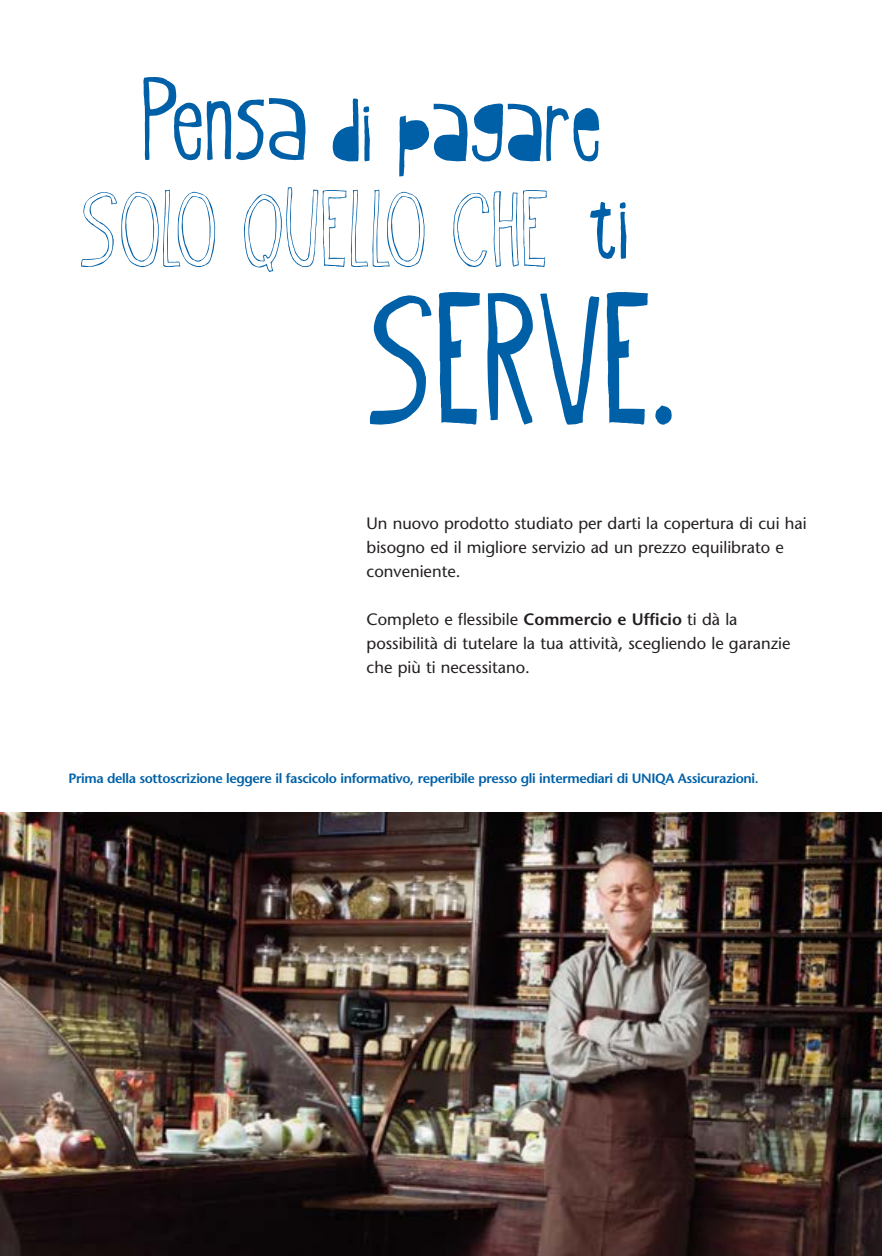
<style>
.page{position:relative;width:882px;height:1256px;background:#fff}
.page>*{position:absolute;margin:0;border:0;box-sizing:border-box;transform-origin:0 0}
.t1{font:205.8px "Oyster";color:#0060a7}
.t2{font:123.75px "Oyster Stencil";color:#0060a7}
.t3{font:120.3px "Oyster Stencil";color:#0060a7}
.t4{font:119.55px "Oyster Outline";color:#0060a7}
.t5{font:16.5px/24px "Stone Sans";color:#231f20}
.t6{font:600 13.5px "Stone Sans";letter-spacing:-.03em;color:#0060a7}
.s1{font-family:"Oyster";font-size:129.75px}
.s2{font-weight:600}
</style>
<div class="page">
<img style="left:0;top:812px;width:881px;height:444px">
<h3 class="t3" style="left:143px;top:49px;width:462px"><span class="s1">Pensa</span> di pagare</h3>
<h3 class="t4" style="left:81px;top:156px;width:471px">SOLO QUELLO CHE</h3>
<h2 class="t2" style="left:590px;top:144px;width:43px">ti</h2>
<h1 class="t1" style="left:370px;top:233px;width:309px">SERVE.</h1>
<p class="t5" style="left:366px;top:513px;width:441px">Un nuovo prodotto studiato per darti la copertura di cui hai bisogno ed il migliore servizio ad un prezzo equilibrato e conveniente.</p>
<p class="t5" style="left:366px;top:609px;width:425px">Completo e flessibile <span class="s2">Commercio e Ufficio</span> ti dà la possibilità di tutelare la tua attività, scegliendo le garanzie che più ti necessitano.</p>
<p class="t6" style="left:69px;top:773px;width:691px">Prima della sottoscrizione leggere il fascicolo informativo, reperibile presso gli intermediari di UNIQA Assicurazioni.</p>
</div>
